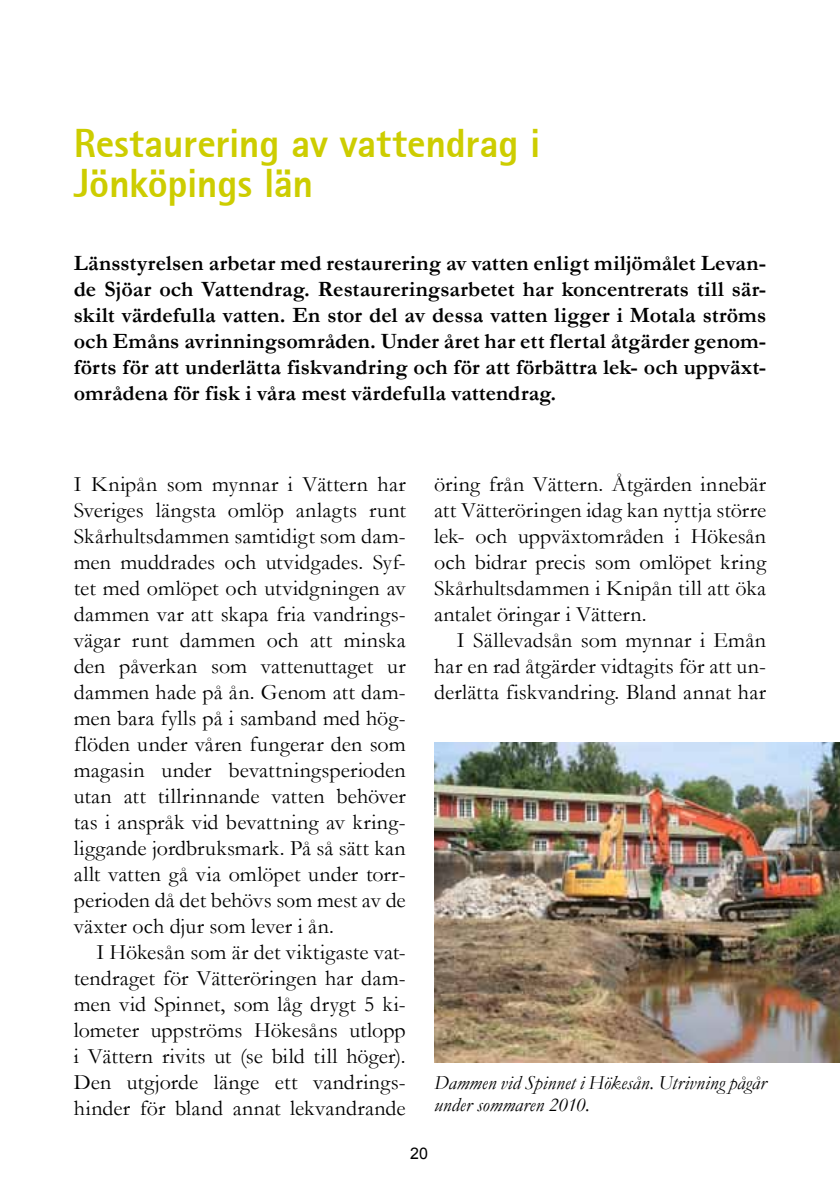
<style>
.page{position:relative;width:840px;height:1191px;background:#fff}
.page>*{position:absolute;margin:0;border:0;box-sizing:border-box;transform-origin:0 0}
.Rubrik_1{font:800 40px/40px "Agfa Rotis Sans Serif";letter-spacing:-.01em;color:#cdcd00}
.Brödtext{font:22px/26px "Garamond";color:#000;text-align:justify}
.Brödtext_indrag{font:22px/26px "Garamond";letter-spacing:.015em;color:#000;text-align:justify}
.Brödtext-2{font:700 22px/26px "Garamond";letter-spacing:.005em;color:#000;text-align:justify}
.Bildtext{font:italic 20px/22px "Garamond";letter-spacing:.005em;color:#000}
.t1{font:16px "Arial";color:#000}
</style>
<div class="page">
<img style="left:434px;top:743px;width:405px;height:319px">
<p class="Rubrik_1" style="left:74px;top:123px;width:468px">Restaurering av vattendrag i<br>Jönköpings län</p>
<p class="Brödtext-2" style="left:74px;top:250px;width:693px">Länsstyrelsen arbetar med restaurering av vatten enligt miljömålet Levan&shy;de Sjöar och Vattendrag. Restaureringsarbetet har koncentrerats till sär&shy;skilt värdefulla vatten. En stor del av dessa vatten ligger i Motala ströms och Emåns avrinningsområden. Under året har ett flertal åtgärder genom&shy;förts för att underlätta fiskvandring och för att förbättra lek- och uppväxt&shy;områdena för fisk i våra mest värdefulla vattendrag.</p>
<p class="Brödtext" style="left:74px;top:470px;width:333px">I Knipån som mynnar i Vättern har Sveriges längsta omlöp anlagts runt Skårhultsdammen samtidigt som dam&shy;men muddrades och utvidgades. Syf&shy;tet med omlöpet och utvidgningen av dammen var att skapa fria vandrings&shy;vägar runt dammen och att minska den påverkan som vattenuttaget ur dammen hade på ån. Genom att dam&shy;men bara fylls på i samband med hög&shy;flöden under våren fungerar den som magasin under bevattningsperioden utan att tillrinnande vatten behöver tas i anspråk vid bevattning av kring&shy;liggande jordbruksmark. På så sätt kan allt vatten gå via omlöpet under torr&shy;perioden då det behövs som mest av de växter och djur som lever i ån.</p>
<p class="Brödtext_indrag" style="left:74px;top:938px;width:333px;text-indent:23px">I Hökesån som är det viktigaste vat&shy;tendraget för Vätteröringen har dam&shy;men vid Spinnet, som låg drygt 5 ki&shy;lometer uppströms Hökesåns utlopp i Vättern rivits ut (se bild till höger).<br>Den utgjorde länge ett vandrings&shy;hinder för bland annat lekvandrande</p>
<p class="Brödtext_indrag" style="left:434px;top:470px;width:333px">öring från Vättern. Åtgärden innebär att Vätteröringen idag kan nyttja större lek- och uppväxtområden i Hökesån och bidrar precis som omlöpet kring Skårhultsdammen i Knipån till att öka antalet öringar i Vättern.</p>
<p class="Brödtext_indrag" style="left:434px;top:626px;width:333px;text-indent:23px">I Sällevadsån som mynnar i Emån har en rad åtgärder vidtagits för att un&shy;derlätta fiskvandring. Bland annat har</p>
<p class="Bildtext" style="left:434px;top:1071px;width:333px">Dammen vid Spinnet i Hökesån. Utrivning pågår under sommaren 2010.</p>
<p class="t1" style="left:410px;top:1142px;width:19px">20</p>
</div>
